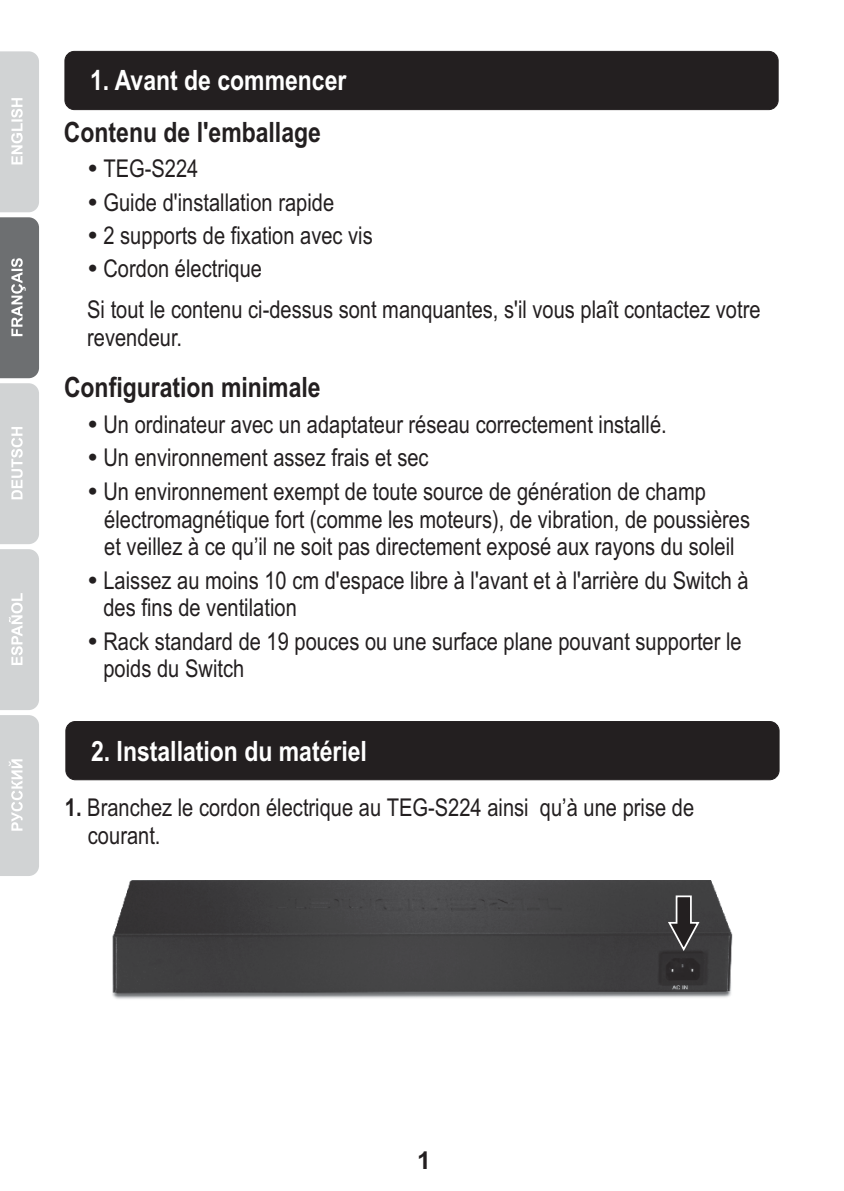
<style>
.page{position:relative;width:844px;height:1191px;background:#fff}
.page>*{position:absolute;margin:0;border:0;box-sizing:border-box;transform-origin:0 0}
.t1{font:700 28px "Arial Narrow";color:#fff}
.t2{font:700 28px "Arial Narrow";color:#231f20}
.t3{font:24.5px/27.7px "Arial Narrow";color:#231f20}
.t4{font:700 24.5px "Arial";color:#231f20}
.s1{font-weight:700}
</style>
<div class="page">
<svg style="left:0;top:51px;width:39px;height:825px;background:#c3c4c5"></svg>
<div style="left:65px;top:51px;width:713px;height:59px;background:#231f20;border:1px solid #231f20;border-radius:9px"></div>
<div style="left:65px;top:721px;width:714px;height:59px;background:#231f20;border:1px solid #231f20;border-radius:9px"></div>
<img style="left:112px;top:880px;width:620px;height:119px">
<svg style="left:666px;top:894px;width:34px;height:59px;background:#4c4b4c"></svg>
<p class="t1" style="left:90px;top:70px;width:258px">1. Avant de commencer</p>
<p class="t2" style="left:64px;top:122px;width:258px">Contenu de l'emballage</p>
<p class="t3" style="left:103px;top:157px;width:96px">TEG-S224</p>
<p class="t3" style="left:103px;top:190px;width:232px">Guide d'installation rapide</p>
<p class="t3" style="left:103px;top:224px;width:271px">2 supports de fixation avec vis</p>
<p class="t3" style="left:103px;top:257px;width:160px">Cordon électrique</p>
<p class="t3" style="left:87px;top:298px;width:674px">Si tout le contenu ci-dessus sont manquantes, s'il vous plaît contactez votre revendeur.</p>
<p class="t2" style="left:64px;top:377px;width:258px">Configuration minimale</p>
<p class="t3" style="left:103px;top:410px;width:603px;line-height:33.2px">Un ordinateur avec un adaptateur réseau correctement installé.<br>Un environnement assez frais et sec<br>Un environnement exempt de toute source de génération de champ</p>
<p class="t3" style="left:104px;top:507px;width:647px">électromagnétique fort (comme les moteurs), de vibration, de poussières et veillez à ce qu’il ne soit pas directement exposé aux rayons du soleil</p>
<p class="t3" style="left:103px;top:568px;width:646px">Laissez au moins 10 cm d'espace libre à l'avant et à l'arrière du Switch à des fins de ventilation</p>
<p class="t3" style="left:103px;top:629px;width:639px">Rack standard de 19 pouces ou une surface plane pouvant supporter le poids du Switch</p>
<p class="t1" style="left:91px;top:740px;width:277px">2. Installation du matériel</p>
<p class="t3" style="left:88px;top:796px;width:607px;text-indent:-23px"><span class="s1">1.</span> Branchez le cordon électrique au TEG-S224 ainsi qu’à une prise de courant.</p>
<p class="t4" style="left:417px;top:1151px;width:15px">1</p>
</div>
